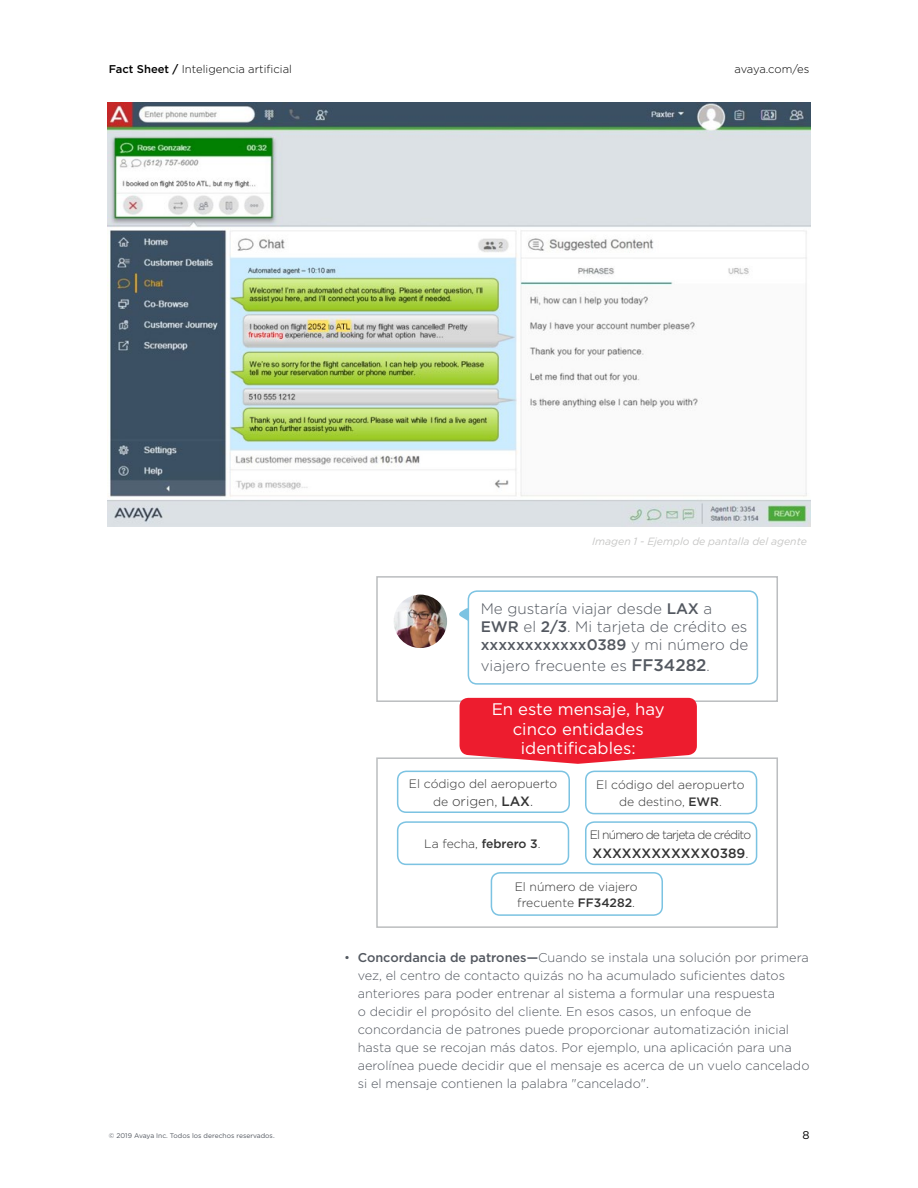
<style>
.page{position:relative;width:918px;height:1188px;background:#fff}
.page>*{position:absolute;margin:0;border:0;box-sizing:border-box;transform-origin:0 0}
.t1{font:16.8px/19.5px "Gotham";color:#fff;text-align:center}
.t2{font:300 15.15px/18.3px "Gotham";color:#535860}
.t3{font:500 13.5px "Gotham";color:#333}
.t4{font:300 13.5px "Gotham";color:#333}
.t5{font:300 12.75px/18px "Gotham";color:#535860}
.t6{font:300 12.15px/16.8px "Gotham";color:#333;text-align:center}
.t7{font:300 12.15px "Gotham";letter-spacing:-.07em;color:#333}
.t8{font:300 11.25px "Gotham";color:#000}
.t9{font:300 11.25px "Gotham";letter-spacing:-.02em;color:#000}
.t10{font:11.25px "Gotham";color:#000}
.t11{font:italic 10.5px "Gotham";color:#c7c7c6}
.t12{font:6.75px "Gotham";color:#535860}
.s1{font-weight:500}
.s2{font-weight:500;font-size:16.8px}
.s3{font-size:14.25px}
.s4{font-size:12.15px}
.s5{font-weight:300}
</style>
<div class="page">
<svg style="left:459px;top:606px;width:9px;height:16px"></svg>
<div style="left:468px;top:590px;width:290px;height:95px;border:2px solid #7cc3e2;border-radius:9px"></div>
<div style="left:376px;top:757px;width:402px;height:171px;border:2px solid #bcbec0"></div>
<div style="left:397px;top:771px;width:173px;height:42px;border:2px solid #7cc3e2;border-radius:9px"></div>
<div style="left:397px;top:821px;width:172px;height:44px;border:2px solid #7cc3e2;border-radius:9px"></div>
<div style="left:585px;top:771px;width:172px;height:43px;border:2px solid #7cc3e2;border-radius:9px"></div>
<div style="left:585px;top:821px;width:172px;height:44px;border:2px solid #7cc3e2;border-radius:9px"></div>
<div style="left:491px;top:872px;width:172px;height:44px;border:2px solid #7cc3e2;border-radius:9px"></div>
<div style="left:376px;top:576px;width:402px;height:126px;border:2px solid #bcbec0"></div>
<img style="left:394px;top:595px;width:53px;height:53px;border-radius:27px">
<div style="left:460px;top:698px;width:237px;height:57px;background:#ed1c2e;border-radius:9px"></div>
<img style="left:107px;top:103px;width:704px;height:423px">
<p class="t8" style="left:109px;top:63px;width:185px"><span class="s1">Fact Sheet /</span> Inteligencia artificial</p>
<p class="t9" style="left:734px;top:63px;width:76px">avaya.com/es</p>
<p class="t11" style="left:592px;top:536px;width:216px">Imagen 1 - Ejemplo de pantalla del agente</p>
<p class="t2" style="left:481px;top:599px;width:269px">Me gustaría viajar desde <span class="s1">LAX</span> a<br><span class="s1">EWR</span> el <span class="s1">2/3</span>. Mi tarjeta de crédito es <span class="s1">xxxxxxxxxxxx0389</span> y mi número de</p>
<p class="t2" style="left:481px;top:656px;width:231px">viajero frecuente es <span class="s2">FF34282</span><span class="s3">.</span></p>
<h1 class="t1" style="left:492px;top:699px;width:175px">En este mensaje, hay cinco entidades identificables:</h1>
<p class="t6" style="left:409px;top:775px;width:150px">El código del aeropuerto</p>
<p class="t4" style="left:433px;top:794px;width:101px"><span class="s4">de</span> origen, <span class="s1">LAX</span>.</p>
<p class="t6" style="left:424px;top:835px;width:118px">La fecha, <span class="s1">febrero 3</span>.</p>
<p class="t6" style="left:596px;top:776px;width:150px">El código del aeropuerto de destino, <span class="s1">EWR</span>.</p>
<p class="t7" style="left:590px;top:828px;width:163px">El número de tarjeta de crédito</p>
<p class="t3" style="left:593px;top:845px;width:157px">XXXXXXXXXXXX0389<span class="s5">.</span></p>
<p class="t6" style="left:515px;top:878px;width:124px;text-align:left">El número de viajero frecuente <span class="s1">FF34282</span>.</p>
<p class="t12" style="left:109px;top:1132px;width:167px">© 2019 Avaya Inc. Todos los derechos reservados.</p>
<p class="t5" style="left:358px;top:948px;width:453px;text-indent:-14px">• <span class="s1">Concordancia de patrones—</span>Cuando se instala una solución por primera vez, el centro de contacto quizás no ha acumulado suficientes datos anteriores para poder entrenar al sistema a formular una respuesta<br>o decidir el propósito del cliente. En esos casos, un enfoque de concordancia de patrones puede proporcionar automatización inicial hasta que se recojan más datos. Por ejemplo, una aplicación para una aerolínea puede decidir que el mensaje es acerca de un vuelo cancelado si el mensaje contienen la palabra "cancelado".</p>
<p class="t10" style="left:802px;top:1129px;width:9px">8</p>
</div>
